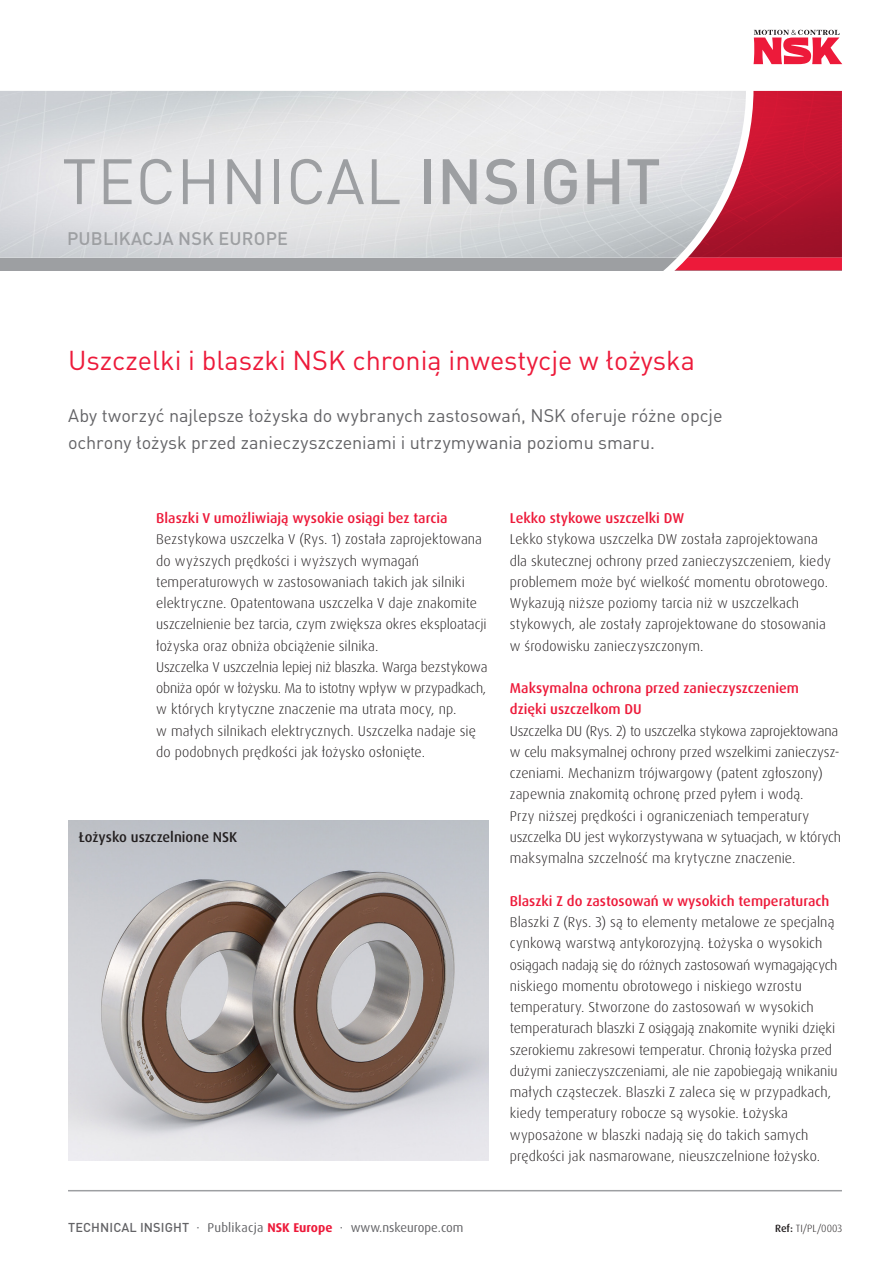
<style>
.page{position:relative;width:893px;height:1263px;background:#fff}
.page>*{position:absolute;margin:0;border:0;box-sizing:border-box;transform-origin:0 0}
.DAX_s_9_5_5mm__light{font:63px "DIN Pro";letter-spacing:.01em;color:#9d9fa2}
.t1{font:27px "DIN Pro";color:#ed1a3a}
.t2{font:18px/27px "DIN Pro";letter-spacing:-.005em;color:#636366}
.DAX_s_9_5_5mm__light-2{font:500 18px "DIN Pro";letter-spacing:.01em;color:#9d9fa2}
.t3{font:300 14.25px/21.3px "Dax Pro";letter-spacing:.005em;color:#231f20}
.t4{font:500 14.25px/21.3px "Dax Pro";color:#ed1a3a}
.t5{font:500 14.25px "Dax Pro";color:#231f20}
.t6{font:12.75px "Dax Pro";color:#636366}
.t7{font:300 10.5px "Dax Pro";color:#231f20}
.s1{font-weight:500}
.s2{font-family:"DIN Pro";font-weight:500}
.s3{font-weight:700;color:#ed1a3a}
</style>
<div class="page">
<hr style="left:68px;top:1190px;width:774px;height:1px;background:#9d9fa2">
<div style="left:0;top:258px;width:842px;height:12px;background:#9d9fa2"></div>
<svg style="left:655px;top:90px;width:187px;height:181px"></svg>
<svg style="left:754px;top:30px;width:88px;height:34px"></svg>
<img style="left:68px;top:821px;width:421px;height:340px">
<p class="DAX_s_9_5_5mm__light" style="left:62px;top:139px;width:600px">TECHNICAL <span class="s1">INSIGHT</span></p>
<p class="DAX_s_9_5_5mm__light-2" style="left:67px;top:226px;width:223px">PUBLIKACJA NSK EUROPE</p>
<p class="t1" style="left:68px;top:342px;width:628px">Uszczelki i blaszki NSK chronią inwestycje w łożyska</p>
<p class="t2" style="left:68px;top:401px;width:656px">Aby tworzyć najlepsze łożyska do wybranych zastosowań, NSK oferuje różne opcje ochrony łożysk przed zanieczyszczeniami i utrzymywania poziomu smaru.</p>
<p class="t4" style="left:156px;top:507px;width:293px">Blaszki V umożliwiają wysokie osiągi bez tarcia</p>
<p class="t3" style="left:156px;top:529px;width:333px">Bezstykowa uszczelka V (Rys. 1) została zaprojektowana do wyższych prędkości i wyższych wymagań temperaturowych w zastosowaniach takich jak silniki elektryczne. Opatentowana uszczelka V daje znakomite uszczelnienie bez tarcia, czym zwiększa okres eksploatacji łożyska oraz obniża obciążenie silnika.<br>Uszczelka V uszczelnia lepiej niż blaszka. Warga bezstykowa obniża opór w łożysku. Ma to istotny wpływ w przypadkach, w których krytyczne znaczenie ma utrata mocy, np.<br>w małych silnikach elektrycznych. Uszczelka nadaje się do podobnych prędkości jak łożysko osłonięte.</p>
<p class="t5" style="left:79px;top:828px;width:160px">Łożysko uszczelnione NSK</p>
<p class="t6" style="left:68px;top:1219px;width:397px"><span class="s2">TECHNICAL INSIGHT</span> · Publikacja <span class="s3">NSK Europe</span> · www.nskeurope.com</p>
<p class="t4" style="left:510px;top:507px;width:176px">Lekko stykowe uszczelki DW</p>
<p class="t3" style="left:510px;top:529px;width:322px">Lekko stykowa uszczelka DW została zaprojektowana dla skutecznej ochrony przed zanieczyszczeniem, kiedy problemem może być wielkość momentu obrotowego.<br>Wykazują niższe poziomy tarcia niż w uszczelkach stykowych, ale zostały zaprojektowane do stosowania w środowisku zanieczyszczonym.</p>
<p class="t4" style="left:510px;top:678px;width:291px">Maksymalna ochrona przed zanieczyszczeniem dzięki uszczelkom DU</p>
<p class="t3" style="left:510px;top:720px;width:333px">Uszczelka DU (Rys. 2) to uszczelka stykowa zaprojektowana w celu maksymalnej ochrony przed wszelkimi zanieczysz&shy;czeniami. Mechanizm trójwargowy (patent zgłoszony) zapewnia znakomitą ochronę przed pyłem i wodą.<br>Przy niższej prędkości i ograniczeniach temperatury uszczelka DU jest wykorzystywana w sytuacjach, w których maksymalna szczelność ma krytyczne znaczenie.</p>
<p class="t4" style="left:510px;top:890px;width:321px">Blaszki Z do zastosowań w wysokich temperaturach</p>
<p class="t3" style="left:510px;top:911px;width:329px">Blaszki Z (Rys. 3) są to elementy metalowe ze specjalną cynkową warstwą antykorozyjną. Łożyska o wysokich osiągach nadają się do różnych zastosowań wymagających niskiego momentu obrotowego i niskiego wzrostu temperatury. Stworzone do zastosowań w wysokich temperaturach blaszki Z osiągają znakomite wyniki dzięki szerokiemu zakresowi temperatur. Chronią łożyska przed dużymi zanieczyszczeniami, ale nie zapobiegają wnikaniu małych cząsteczek. Blaszki Z zaleca się w przypadkach, kiedy temperatury robocze są wysokie. Łożyska wyposażone w blaszki nadają się do takich samych prędkości jak nasmarowane, nieuszczelnione łożysko.</p>
<p class="t7" style="left:775px;top:1221px;width:68px"><span class="s1">Ref:</span> TI/PL/0003</p>
</div>
